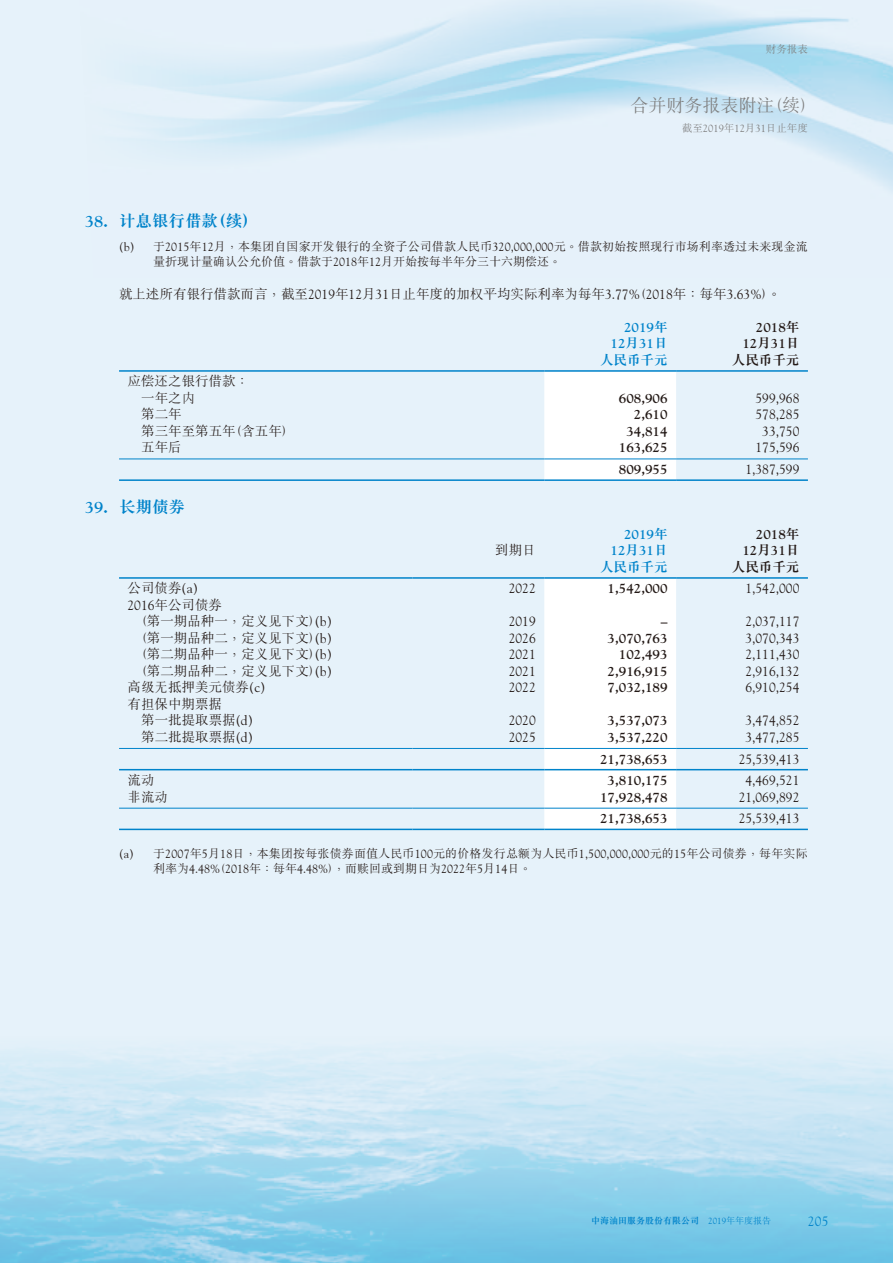
<style>
.page{position:relative;width:893px;height:1263px;background:#fff}
.page>*{position:absolute;margin:0;border:0;box-sizing:border-box;transform-origin:0 0}
.t1{font:300 18px "M Sung HKS";color:#7e7e7e}
.t2{font:700 16.5px "M Sung HKS";color:#0083ca}
.t3{font:300 13.5px/16.5px "M Sung HKS";color:#231916}
.t4{font:13.5px "Goudy Std";color:#231916}
.t5{font:700 13.5px/16.5px "Goudy Std";color:#231916;text-align:right}
.t6{font:700 13.5px/16.5px "Goudy Std";color:#0083ca;text-align:right}
.t7{font:700 13.5px "M Sung HKS";color:#0083ca}
.t8{font:700 13.5px "M Sung HKS";color:#231916}
.t9{font:13.5px "Goudy Std";color:#0083ca}
.t10{font:300 12px/15px "M Sung HKS";letter-spacing:.01em;color:#231916}
.t11{font:300 10.5px "M Sung HKS";color:#7e7e7e}
.t12{font:700 9px "M Sung HKS";color:#0083ca}
.s1{font-family:"Goudy Std";font-weight:400}
.s2{font-family:"Goudy Std"}
.s3{font-family:"M Sung HKS"}
.s4{font-weight:300}
</style>
<div class="page">
<img style="left:0;top:196px;width:893px;height:1067px">
<svg style="left:544px;top:372px;width:132px;height:107px"></svg>
<hr style="left:119px;top:370px;width:425px;height:2px;background:#0083ca">
<hr style="left:544px;top:370px;width:132px;height:2px;background:#0083ca">
<hr style="left:676px;top:370px;width:132px;height:2px;background:#0083ca">
<hr style="left:119px;top:459px;width:425px;height:1px;background:#0083ca">
<hr style="left:544px;top:459px;width:132px;height:1px;background:#0083ca">
<hr style="left:676px;top:459px;width:132px;height:1px;background:#0083ca">
<hr style="left:119px;top:479px;width:425px;height:2px;background:#0083ca">
<hr style="left:544px;top:479px;width:132px;height:2px;background:#0083ca">
<hr style="left:676px;top:479px;width:132px;height:2px;background:#0083ca">
<svg style="left:544px;top:579px;width:132px;height:250px"></svg>
<hr style="left:119px;top:577px;width:293px;height:2px;background:#0083ca">
<hr style="left:412px;top:577px;width:132px;height:2px;background:#0083ca">
<hr style="left:544px;top:577px;width:132px;height:2px;background:#0083ca">
<hr style="left:676px;top:577px;width:132px;height:2px;background:#0083ca">
<hr style="left:119px;top:748px;width:293px;height:1px;background:#0083ca">
<hr style="left:412px;top:748px;width:132px;height:1px;background:#0083ca">
<hr style="left:544px;top:748px;width:132px;height:1px;background:#0083ca">
<hr style="left:676px;top:748px;width:132px;height:1px;background:#0083ca">
<hr style="left:119px;top:769px;width:293px;height:1px;background:#0083ca">
<hr style="left:412px;top:769px;width:132px;height:1px;background:#0083ca">
<hr style="left:544px;top:769px;width:132px;height:1px;background:#0083ca">
<hr style="left:676px;top:769px;width:132px;height:1px;background:#0083ca">
<hr style="left:119px;top:808px;width:293px;height:1px;background:#0083ca">
<hr style="left:412px;top:808px;width:132px;height:1px;background:#0083ca">
<hr style="left:544px;top:808px;width:132px;height:1px;background:#0083ca">
<hr style="left:676px;top:808px;width:132px;height:1px;background:#0083ca">
<hr style="left:119px;top:829px;width:293px;height:1px;background:#0083ca">
<hr style="left:412px;top:829px;width:132px;height:1px;background:#0083ca">
<hr style="left:544px;top:829px;width:132px;height:1px;background:#0083ca">
<hr style="left:676px;top:829px;width:132px;height:1px;background:#0083ca">
<p class="t11" style="left:766px;top:42px;width:43px">財務報表</p>
<h1 class="t1" style="left:631px;top:93px;width:188px">合並財務報表附註（續）</h1>
<p class="t11" style="left:682px;top:121px;width:127px">截至<span class="s1">2019</span>年<span class="s1">12</span>月<span class="s1">31</span>日止年度</p>
<p class="t2" style="left:85px;top:210px;width:174px"><span class="s2">38.</span> 計息銀行借款（續）</p>
<p class="t10" style="left:153px;top:238px;width:656px;text-indent:-34px"><span class="s1">(b)</span> 於<span class="s1">2015</span>年<span class="s1">12</span>月，本集團自國家開發銀行的全資子公司借款人民幣<span class="s1">320,000,000</span>元。借款初始按照現行市場利率透過未來現金流量折現計量確認公允價值。借款於<span class="s1">2018</span>年<span class="s1">12</span>月開始按每半年分三十六期償還。</p>
<p class="t3" style="left:119px;top:285px;width:663px">就上述所有銀行借款而言，截至<span class="s1">2019</span>年<span class="s1">12</span>月<span class="s1">31</span>日止年度的加權平均實際利率為每年<span class="s1">3.77%</span>（<span class="s1">2018</span>年：每年<span class="s1">3.63%</span>）。</p>
<p class="t6" style="left:611px;top:319px;width:59px">2019<span class="s3">年<br></span>12<span class="s3">月</span>31<span class="s3">日</span></p>
<p class="t5" style="left:742px;top:319px;width:59px">2018<span class="s3">年<br></span>12<span class="s3">月</span>31<span class="s3">日</span></p>
<p class="t7" style="left:600px;top:350px;width:69px">人民幣千元</p>
<p class="t8" style="left:732px;top:350px;width:69px">人民幣千元</p>
<p class="t3" style="left:141px;top:373px;width:109px;text-indent:-14px">應償還之銀行借款：一年之內</p>
<p class="t5" style="left:619px;top:390px;width:50px">608,906</p>
<p class="t4" style="left:755px;top:390px;width:45px">599,968</p>
<p class="t3" style="left:141px;top:406px;width:42px">第二年</p>
<p class="t5" style="left:634px;top:406px;width:35px">2,610</p>
<p class="t4" style="left:755px;top:406px;width:45px">578,285</p>
<p class="t3" style="left:141px;top:422px;width:155px">第三年至第五年（含五年）</p>
<p class="t5" style="left:626px;top:423px;width:43px">34,814</p>
<p class="t4" style="left:762px;top:423px;width:39px">33,750</p>
<p class="t3" style="left:141px;top:439px;width:42px">五年後</p>
<p class="t5" style="left:619px;top:439px;width:50px">163,625</p>
<p class="t4" style="left:755px;top:439px;width:45px">175,596</p>
<p class="t5" style="left:619px;top:461px;width:50px">809,955</p>
<p class="t4" style="left:745px;top:461px;width:55px">1,387,599</p>
<p class="t2" style="left:85px;top:496px;width:102px"><span class="s2">39.</span> 長期債券</p>
<p class="t3" style="left:495px;top:541px;width:42px">到期日</p>
<p class="t6" style="left:611px;top:526px;width:59px">2019<span class="s3">年<br></span>12<span class="s3">月</span>31<span class="s3">日</span></p>
<p class="t5" style="left:742px;top:526px;width:59px">2018<span class="s3">年<br></span>12<span class="s3">月</span>31<span class="s3">日</span></p>
<p class="t7" style="left:600px;top:557px;width:69px">人民幣千元</p>
<p class="t8" style="left:732px;top:557px;width:69px">人民幣千元</p>
<p class="t3" style="left:128px;top:580px;width:72px">公司債券<span class="s1">(a)</span></p>
<p class="t4" style="left:509px;top:580px;width:28px">2022</p>
<p class="t5" style="left:608px;top:580px;width:62px">1,542,000</p>
<p class="t4" style="left:745px;top:580px;width:55px">1,542,000</p>
<p class="t3" style="left:135px;top:596px;width:199px;text-indent:-7px"><span class="s1">2016</span>年公司債券<br>（第一期品種一，定義見下文）<span class="s1">(b)</span></p>
<p class="t4" style="left:509px;top:613px;width:28px">2019</p>
<p class="t5" style="left:661px;top:613px;width:8px">–</p>
<p class="t4" style="left:745px;top:613px;width:55px">2,037,117</p>
<p class="t3" style="left:135px;top:629px;width:199px">（第一期品種二，定義見下文）<span class="s1">(b)</span></p>
<p class="t4" style="left:509px;top:630px;width:28px">2026</p>
<p class="t5" style="left:608px;top:630px;width:62px">3,070,763</p>
<p class="t4" style="left:745px;top:630px;width:55px">3,070,343</p>
<p class="t3" style="left:135px;top:646px;width:199px">（第二期品種一，定義見下文）<span class="s1">(b)</span></p>
<p class="t4" style="left:509px;top:646px;width:28px">2021</p>
<p class="t5" style="left:619px;top:646px;width:50px">102,493</p>
<p class="t4" style="left:745px;top:646px;width:55px">2,111,430</p>
<p class="t3" style="left:135px;top:662px;width:199px">（第二期品種二，定義見下文）<span class="s1">(b)</span></p>
<p class="t4" style="left:509px;top:663px;width:28px">2021</p>
<p class="t5" style="left:608px;top:663px;width:62px">2,916,915</p>
<p class="t4" style="left:745px;top:663px;width:55px">2,916,132</p>
<p class="t3" style="left:128px;top:679px;width:139px">高級無抵押美元債券<span class="s1">(c)</span></p>
<p class="t4" style="left:509px;top:679px;width:28px">2022</p>
<p class="t5" style="left:608px;top:679px;width:62px">7,032,189</p>
<p class="t4" style="left:745px;top:679px;width:55px">6,910,254</p>
<p class="t3" style="left:141px;top:695px;width:113px;text-indent:-14px">有擔保中期票據<br>第一批提取票據<span class="s1">(d)</span></p>
<p class="t4" style="left:509px;top:712px;width:28px">2020</p>
<p class="t5" style="left:608px;top:712px;width:62px">3,537,073</p>
<p class="t4" style="left:745px;top:712px;width:55px">3,474,852</p>
<p class="t3" style="left:141px;top:728px;width:113px">第二批提取票據<span class="s1">(d)</span></p>
<p class="t4" style="left:509px;top:729px;width:28px">2025</p>
<p class="t5" style="left:608px;top:729px;width:62px">3,537,220</p>
<p class="t4" style="left:745px;top:729px;width:55px">3,477,285</p>
<p class="t5" style="left:600px;top:751px;width:69px">21,738,653</p>
<p class="t4" style="left:739px;top:750px;width:62px">25,539,413</p>
<p class="t3" style="left:128px;top:771px;width:28px">流動</p>
<p class="t5" style="left:608px;top:772px;width:62px">3,810,175</p>
<p class="t4" style="left:745px;top:772px;width:55px">4,469,521</p>
<p class="t3" style="left:128px;top:788px;width:42px">非流動</p>
<p class="t5" style="left:600px;top:789px;width:69px">17,928,478</p>
<p class="t4" style="left:739px;top:789px;width:62px">21,069,892</p>
<p class="t5" style="left:600px;top:810px;width:69px">21,738,653</p>
<p class="t4" style="left:739px;top:810px;width:62px">25,539,413</p>
<p class="t10" style="left:153px;top:846px;width:656px;text-indent:-34px"><span class="s1">(a)</span> 於<span class="s1">2007</span>年<span class="s1">5</span>月<span class="s1">18</span>日，本集團按每張債券面值人民幣<span class="s1">100</span>元的價格發行總額為人民幣<span class="s1">1,500,000,000</span>元的<span class="s1">15</span>年公司債券，每年實際利率為<span class="s1">4.48%</span>（<span class="s1">2018</span>年：每年<span class="s1">4.48%</span>），而贖回或到期日為<span class="s1">2022</span>年<span class="s1">5</span>月<span class="s1">14</span>日。</p>
<p class="t12" style="left:591px;top:1215px;width:181px">中海油田服務股份有限公司 <span class="s1">2019</span><span class="s4">年年度報告</span></p>
<p class="t9" style="left:808px;top:1213px;width:22px">205</p>
</div>
